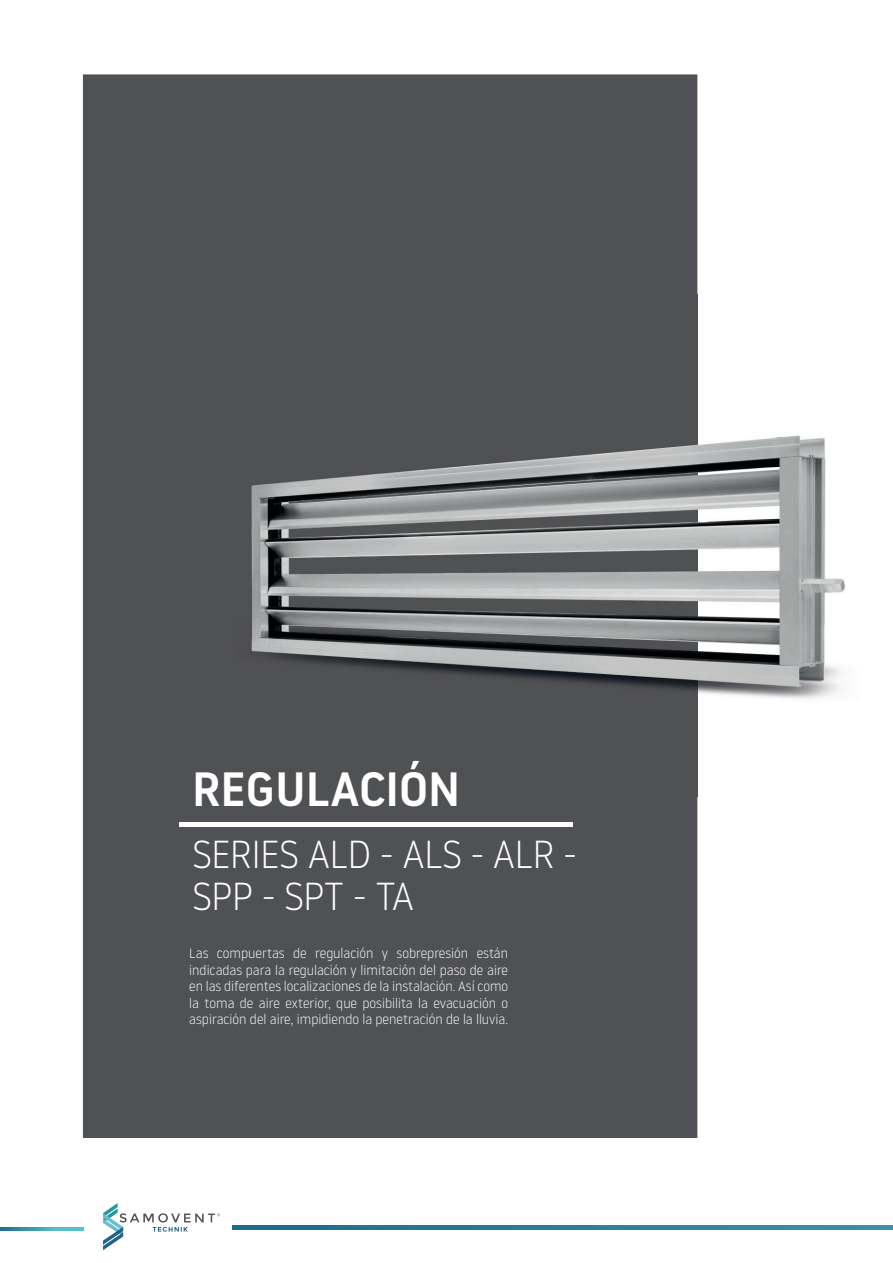
<style>
.page{position:relative;width:893px;height:1263px;background:#fff}
.page>*{position:absolute;margin:0;border:0;box-sizing:border-box;transform-origin:0 0}
.t1{font:500 48px "Noway";color:#fff}
.t2{font:300 39px/42px "Noway";letter-spacing:-.02em;color:#fff}
.t3{font:300 13.5px/16.5px "Noway";color:#fff;text-align:justify}
</style>
<div class="page">
<svg style="left:0;top:1227px;width:83px;height:3px"></svg>
<svg style="left:233px;top:1225px;width:660px;height:5px;background:#2b7e9a"></svg>
<svg style="left:103px;top:1203px;width:117px;height:47px"></svg>
<div style="left:83px;top:74px;width:614px;height:1064px;background:#505154"></div>
<img style="left:234px;top:294px;width:611px;height:502px">
<div style="left:179px;top:822px;width:394px;height:5px;background:#fff"></div>
<h1 class="t1" style="left:192px;top:756px;width:270px">REGULACIÓN</h1>
<h2 class="t2" style="left:192px;top:831px;width:386px">SERIES ALD - ALS - ALR -<br>SPP - SPT - TA</h2>
<p class="t3" style="left:189px;top:944px;width:320px">Las compuertas de regulación y sobrepresión están indicadas para la regulación y limitación del paso de aire en las diferentes localizaciones de la instalación. Así como la toma de aire exterior, que posibilita la evacuación o aspiración del aire, impidiendo la penetración de la lluvia.</p>
</div>
